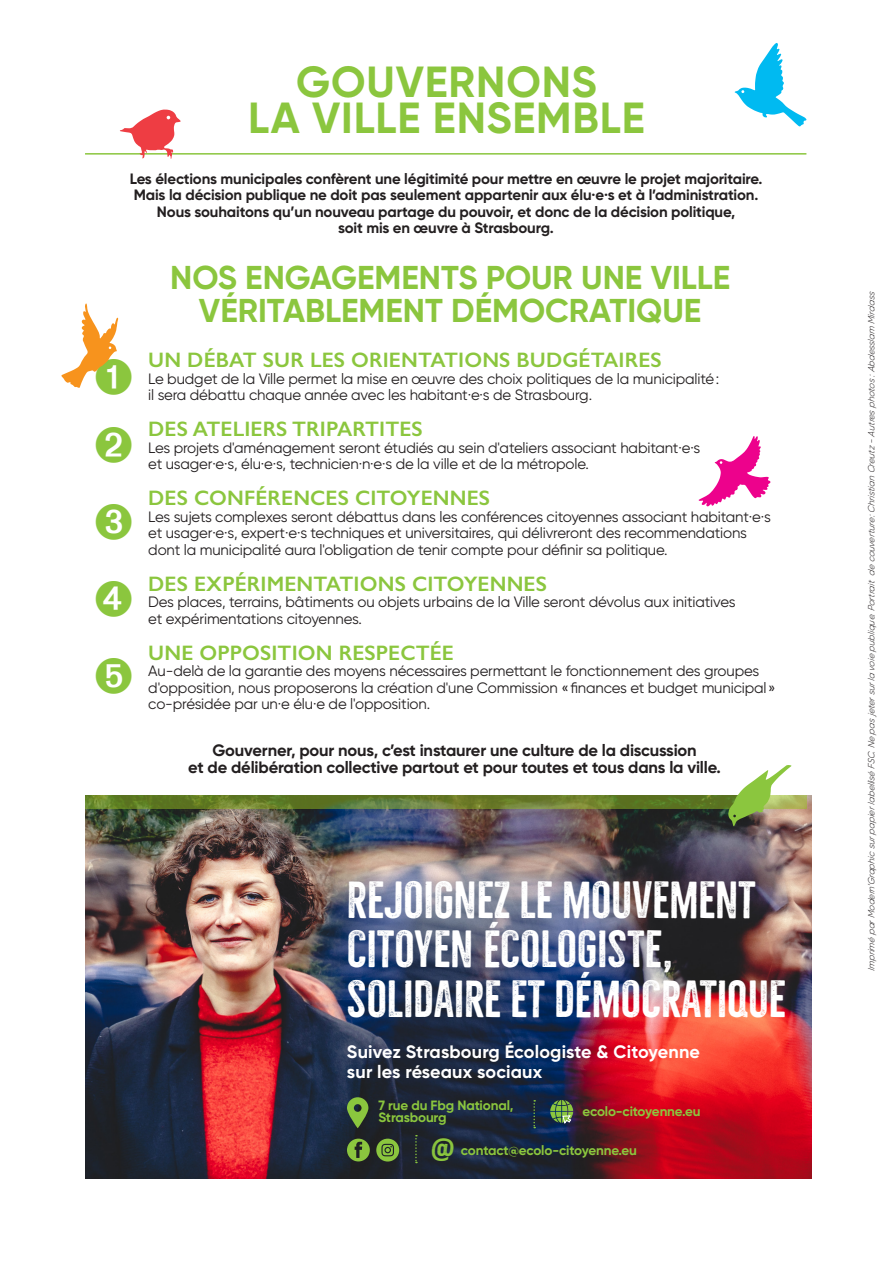
<style>
.page{position:relative;width:893px;height:1263px;background:#fff}
.page>*{position:absolute;margin:0;border:0;box-sizing:border-box;transform-origin:0 0}
.t1{font:700 48px/49.5px "Bellfort Press";color:#fff}
.t2{font:700 43.5px/36px "Gilroy";letter-spacing:.02em;color:#8bc63e;text-align:center}
.t3{font:700 33px/33px "Gilroy";color:#8bc63e;text-align:center}
.t4{font:700 27.3px "Bellfort Press";color:#8bc63e;scale:1.16 1}
.t5{font:600 21px "Gill Sans";letter-spacing:.005em;color:#8bc63e}
.t6{font:700 18px/19.5px "Gilroy";letter-spacing:.01em;color:#fff}
.t7{font:700 16.5px "Gilroy";letter-spacing:-.01em;color:#231f20}
.t8{font:15px/16.5px "Gilroy";letter-spacing:-.01em;color:#231f20}
.t9{font:700 15px/16.5px "Gilroy";letter-spacing:-.01em;color:#231f20;text-align:center}
.t10{font:700 13.5px/12px "Gilroy";letter-spacing:-.01em;color:#8bc63e}
.t11{font:italic 300 9px "Gilroy";color:#231f20}
</style>
<div class="page">
<img style="left:85px;top:796px;width:726px;height:382px">
<hr style="left:85px;top:153px;width:721px;height:2px;background:#8bc63e">
<img style="left:85px;top:796px;width:721px;height:12px">
<svg style="left:347px;top:1138px;width:23px;height:23px"></svg>
<svg style="left:376px;top:1138px;width:23px;height:23px"></svg>
<svg style="left:533px;top:1100px;width:2px;height:28px"></svg>
<svg style="left:415px;top:1135px;width:2px;height:28px"></svg>
<svg style="left:347px;top:1097px;width:21px;height:31px"></svg>
<svg style="left:550px;top:1100px;width:23px;height:24px"></svg>
<svg style="left:734px;top:43px;width:73px;height:84px"></svg>
<svg style="left:120px;top:109px;width:61px;height:50px"></svg>
<svg style="left:699px;top:436px;width:72px;height:71px"></svg>
<svg style="left:728px;top:765px;width:63px;height:61px"></svg>
<svg style="left:61px;top:304px;width:58px;height:84px"></svg>
<p class="t2" style="left:248px;top:64px;width:398px">GOUVERNONS<br>LA VILLE ENSEMBLE</p>
<p class="t9" style="left:130px;top:170px;width:634px">Les élections municipales confèrent une légitimité pour mettre en œuvre le projet majoritaire.<br>Mais la décision publique ne doit pas seulement appartenir aux élu·e·s et à l’administration.<br>Nous souhaitons qu’un nouveau partage du pouvoir, et donc de la décision politique,<br>soit mis en œuvre à Strasbourg.</p>
<p class="t3" style="left:170px;top:261px;width:562px">NOS ENGAGEMENTS POUR UNE VILLE<br>VÉRITABLEMENT DÉMOCRATIQUE</p>
<p class="t5" style="left:148px;top:347px;width:515px">UN DÉBAT SUR LES ORIENTATIONS BUDGÉTAIRES</p>
<p class="t8" style="left:148px;top:370px;width:572px">Le budget de la Ville permet la mise en œuvre des choix politiques de la municipalité: il sera débattu chaque année avec les habitant·e·s de Strasbourg.</p>
<p class="t5" style="left:148px;top:416px;width:276px">DES ATELIERS TRIPARTITES</p>
<p class="t8" style="left:148px;top:439px;width:554px">Les projets d'aménagement seront étudiés au sein d'ateliers associant habitant·e·s et usager·e·s, élu·e·s, technicien·n·e·s de la ville et de la métropole.</p>
<p class="t5" style="left:148px;top:485px;width:343px">DES CONFÉRENCES CITOYENNES</p>
<p class="t8" style="left:148px;top:508px;width:624px">Les sujets complexes seront débattus dans les conférences citoyennes associant habitant·e·s et usager·e·s, expert·e·s techniques et universitaires, qui délivreront des recommendations dont la municipalité aura l'obligation de tenir compte pour définir sa politique.</p>
<p class="t5" style="left:148px;top:571px;width:400px">DES EXPÉRIMENTATIONS CITOYENNES</p>
<p class="t8" style="left:148px;top:594px;width:589px">Des places, terrains, bâtiments ou objets urbains de la Ville seront dévolus aux initiatives et expérimentations citoyennes.</p>
<p class="t5" style="left:148px;top:640px;width:307px">UNE OPPOSITION RESPECTÉE</p>
<p class="t8" style="left:148px;top:663px;width:629px">Au-delà de la garantie des moyens nécessaires permettant le fonctionnement des groupes d'opposition, nous proposerons la création d'une Commission «finances et budget municipal» co-présidée par un·e élu·e de l'opposition.</p>
<p class="t7" style="left:212px;top:740px;width:486px">Gouverner, pour nous, c’est instaurer une culture de la discussion</p>
<p class="t7" style="left:188px;top:757px;width:534px">et de délibération collective partout et pour toutes et tous dans la ville.</p>
<p class="t1" style="left:347px;top:876px;width:440px">REJOIGNEZ LE MOUVEMENT<br>CITOYEN ÉCOLOGIste,<br>SOLIDAIRE ET DÉMOCRATIQUE</p>
<p class="t6" style="left:347px;top:1042px;width:355px">Suivez Strasbourg Écologiste &amp; Citoyenne sur les réseaux sociaux</p>
<p class="t10" style="left:378px;top:1099px;width:137px">7 rue du Fbg National,<br>Strasbourg</p>
<p class="t10" style="left:582px;top:1105px;width:120px">ecolo-citoyenne.eu</p>
<p class="t4" style="left:430px;top:1133px;width:24px">@</p>
<p class="t10" style="left:461px;top:1144px;width:178px">contact@ecolo-citoyenne.eu</p>
<p class="t11" style="left:866px;top:971px;width:682px;rotate:-90deg">Imprimé parModern’Graphic surpapierlabellisé FSC.Ne pas jetersurla voie publique.Portrait de couverture:Christian Creutz - Autres photos :Abdesslam Mirdass</p>
</div>
